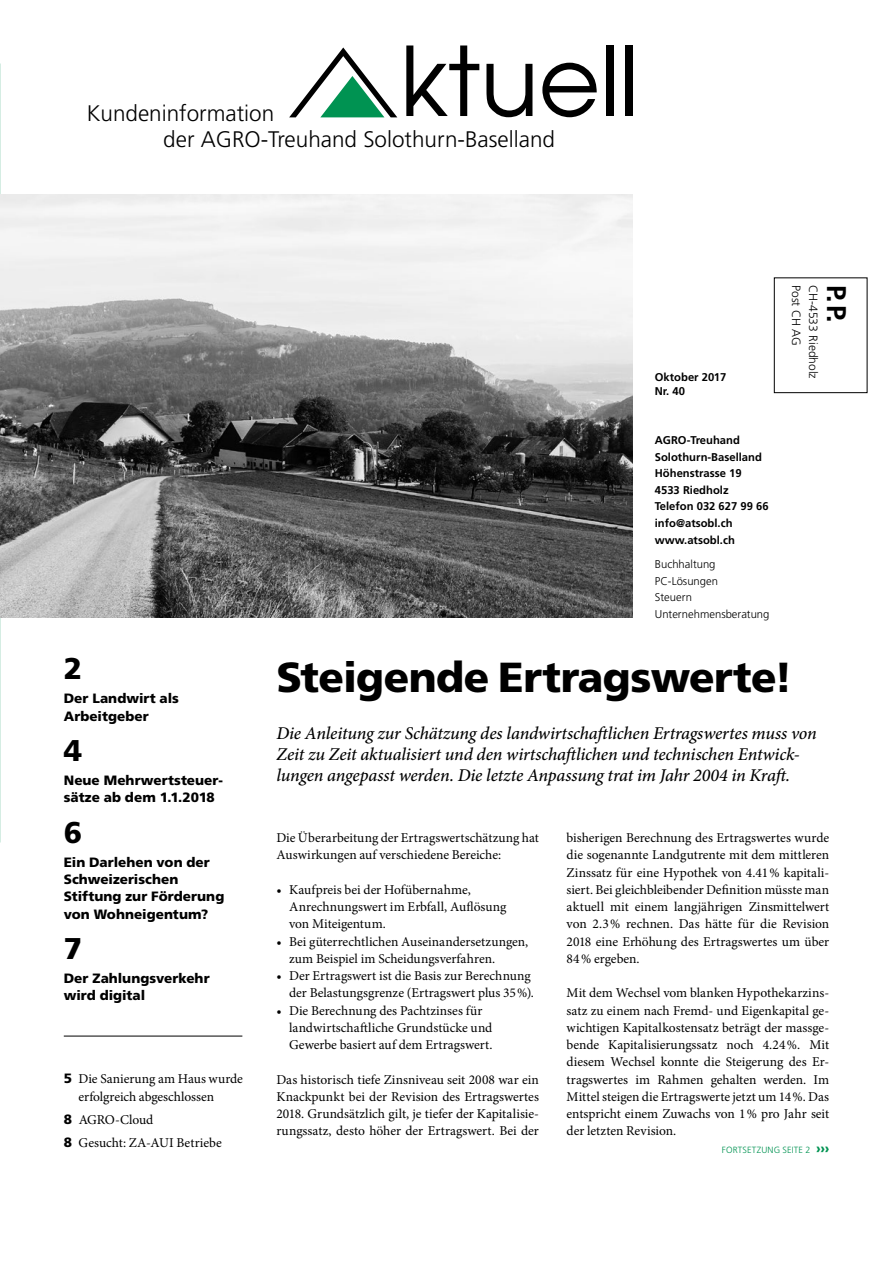
<style>
.page{position:relative;width:893px;height:1263px;background:#fff}
.page>*{position:absolute;margin:0;border:0;box-sizing:border-box;transform-origin:0 0}
.t1{font:900 42px "Frutiger LT Std";letter-spacing:-.015em;color:#000}
.t2{font:900 30px "Frutiger LT Std";color:#000}
.t3{font:700 27px "Frutiger LT Std";color:#000}
.t4{font:300 22.5px/26.1px "Frutiger LT Std";color:#000}
.t5{font:italic 500 18px/21px "Minion Pro";letter-spacing:-.01em;color:#000}
.t6{font:13.5px/17.2px "Minion Pro";color:#000}
.t7{font:900 13.5px/17.2px "Frutiger LT Std";color:#000}
.t8{font:300 12px "Frutiger LT Std";color:#000}
.t9{font:700 11.25px/16.5px "Frutiger LT Std";color:#000}
.t10{font:300 11.25px/16.5px "Frutiger LT Std";color:#000}
.t11{font:300 9px "Frutiger LT Std";letter-spacing:.02em;color:#009352}
.s1{font-family:"Frutiger LT Std";font-weight:900}
.s2{font-weight:900;font-size:13.5px}
</style>
<div class="page">
<svg style="left:289px;top:47px;width:108px;height:70px"></svg>
<svg style="left:406px;top:45px;width:73px;height:71px"></svg>
<svg style="left:486px;top:64px;width:46px;height:53px"></svg>
<svg style="left:542px;top:63px;width:55px;height:54px"></svg>
<div style="left:606px;top:45px;width:7px;height:71px;background:#000"></div>
<div style="left:625px;top:45px;width:7px;height:71px;background:#000"></div>
<div style="left:774px;top:277px;width:93px;height:116px;border:1px solid #000"></div>
<img style="left:0;top:195px;width:632px;height:423px">
<hr style="left:64px;top:1036px;width:178px;height:1px;background:#000">
<h3 class="t4" style="left:163px;top:100px;width:393px;text-indent:-77px">Kundeninformation<br>der AGRO-Treuhand Solothurn-Baselland</h3>
<p class="t9" style="left:655px;top:371px;width:73px;line-height:13.5px">Oktober 2017<br>Nr. 40</p>
<p class="t9" style="left:655px;top:432px;width:115px">AGRO-Treuhand<br>Solothurn-Baselland<br>Höhenstrasse 19<br>4533 Riedholz<br>Telefon 032 627 99 66 info@atsobl.ch www.atsobl.ch</p>
<p class="t10" style="left:655px;top:556px;width:116px">Buchhaltung<br>PC-Lösungen<br>Steuern<br>Unternehmensberatung</p>
<p class="t8" style="left:803px;top:285px;width:62px;rotate:90deg">Post CH AG</p>
<p class="t8" style="left:820px;top:285px;width:95px;rotate:90deg">CH-4533 Riedholz</p>
<h3 class="t3" style="left:852px;top:285px;width:38px;rotate:90deg">P. P.</h3>
<h2 class="t2" style="left:64px;top:651px;width:20px">2</h2>
<p class="t7" style="left:64px;top:690px;width:117px">Der Landwirt als<br>Arbeitgeber</p>
<h2 class="t2" style="left:64px;top:732px;width:20px">4</h2>
<p class="t7" style="left:64px;top:772px;width:160px">Neue Mehrwertsteuer&shy;sätze ab dem 1.1.2018</p>
<h2 class="t2" style="left:64px;top:814px;width:20px">6</h2>
<p class="t7" style="left:64px;top:853px;width:162px">Ein Darlehen von der<br>Schweizerischen<br>Stiftung zur Förderung von Wohneigentum?</p>
<h2 class="t2" style="left:64px;top:930px;width:20px">7</h2>
<p class="t7" style="left:64px;top:970px;width:147px">Der Zahlungsverkehr wird digital</p>
<p class="t6" style="left:79px;top:1070px;width:166px;text-indent:-15px"><span class="s1">5</span> Die Sanierung am Haus wurde erfolgreich abgeschlossen</p>
<p class="t6" style="left:64px;top:1108px;width:160px;line-height:23.2px"><span class="s1">8</span> AGRO-Cloud<br><span class="s1">8</span> Gesucht: ZA-AUI Betriebe</p>
<h1 class="t1" style="left:276px;top:652px;width:518px">Steigende Ertragswerte!</h1>
<h3 class="t5" style="left:276px;top:722px;width:542px">Die Anleitung zur Schätzung des landwirtschaftlichen Ertragswertes muss von<br>Zeit zu Zeit aktualisiert und den wirtschaftlichen und technischen Entwick&shy;lungen angepasst werden. Die letzte Anpassung trat im Jahr 2004 in Kraft.</h3>
<p class="t6" style="left:276px;top:829px;width:264px">Die Überarbeitung der Ertragswertschätzung hat<br>Auswirkungen auf verschiedene Bereiche:</p>
<p class="t6" style="left:289px;top:881px;width:219px;text-indent:-13px">• Kaufpreis bei der Hofübernahme,<br>Anrechnungswert im Erbfall, Auflösung von Miteigentum.</p>
<p class="t6" style="left:289px;top:933px;width:241px;text-indent:-13px">• Bei güterrechtlichen Auseinandersetzungen, zum Beispiel im Scheidungsverfahren.</p>
<p class="t6" style="left:276px;top:967px;width:259px;text-align:right">• Der Ertragswert ist die Basis zur Berechnung der Belastungsgrenze (Ertragswert plus 35%).</p>
<p class="t6" style="left:289px;top:1002px;width:205px;text-indent:-13px">• Die Berechnung des Pachtzinses für landwirtschaftliche Grundstücke und<br>Gewerbe basiert auf dem Ertragswert.</p>
<p class="t6" style="left:276px;top:1071px;width:264px;text-align:justify">Das historisch tiefe Zinsniveau seit 2008 war ein Knackpunkt bei der Revision des Ertragswertes 2018. Grundsätzlich gilt, je tiefer der Kapitalisie&shy;rungssatz, desto höher der Ertragswert. Bei der</p>
<p class="t6" style="left:567px;top:829px;width:264px;text-align:justify">bisherigen Berechnung des Ertragswertes wurde die sogenannte Landgutrente mit dem mittleren Zinssatz für eine Hypothek von 4.41% kapitali&shy;siert. Bei gleichbleibender Definition müsste man aktuell mit einem langjährigen Zinsmittelwert von 2.3% rechnen. Das hätte für die Revision 2018 eine Erhöhung des Ertragswertes um über 84% ergeben.</p>
<p class="t6" style="left:567px;top:984px;width:264px;text-align:justify">Mit dem Wechsel vom blanken Hypothekarzins&shy;satz zu einem nach Fremd- und Eigenkapital ge&shy;wichtigen Kapitalkostensatz beträgt der massge&shy;bende Kapitalisierungssatz noch 4.24%. Mit diesem Wechsel konnte die Steigerung des Er&shy;tragswertes im Rahmen gehalten werden. Im Mittel steigen die Ertragswerte jetzt um 14%. Das entspricht einem Zuwachs von 1% pro Jahr seit der letzten Revision.</p>
<p class="t11" style="left:722px;top:1144px;width:109px">FORTSETZUNG SEITE 2 <span class="s2">›››</span></p>
</div>
